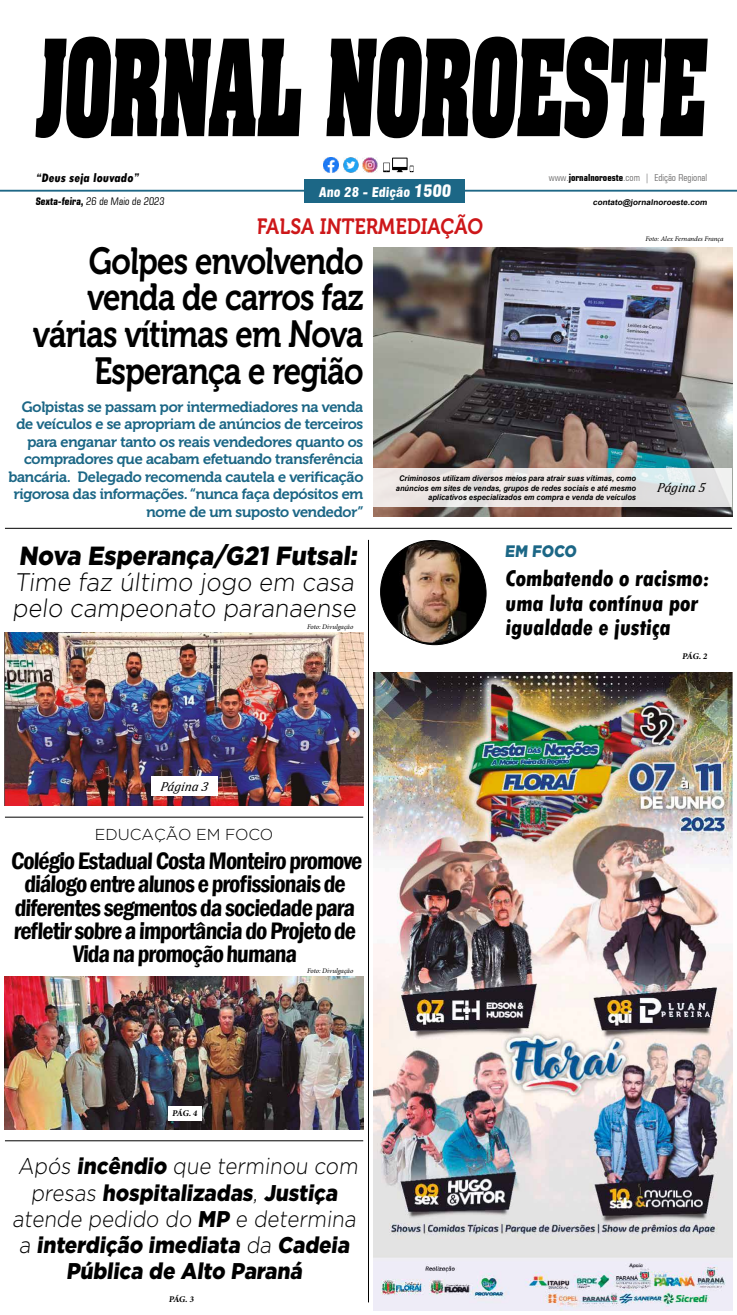
<style>
.page{position:relative;width:737px;height:1315px;background:#fff}
.page>*{position:absolute;margin:0;border:0;box-sizing:border-box;transform-origin:0 0}
.t1{font:113.75px "Aardvark";color:#000;scale:.58 1}
.t2{font:37.62px/36.8px "Museo 700";color:#000;text-align:right;scale:.84 1}
.t3{font:900 26.25px "Gotham";color:#000;scale:.91 1}
.t4{font:300 25.38px/26.2px "Gotham";color:#000;scale:.93 1}
.t5{font:600 condensed 24.5px/23.2px "Franklin Gothic";letter-spacing:-.04em;color:#000;text-align:center}
.t6{font:800 condensed 23.71px/24.9px "Tw Cen";color:#000}
.t7{font:900 22.75px/26.2px "Gotham";color:#000;text-align:center;scale:.9 1}
.t8{font:22.05px "Museo 700";color:#cd1719;scale:.89 1}
.t9{font:900 16.62px "Gotham";color:#1c6786;scale:.89 1}
.t10{font:300 15.84px "Gotham";color:#000}
.t11{font:14.88px/17.5px "Museo 700";color:#1c6786;text-align:right}
.t12{font:900 condensed 13.12px "Swiss 721 BT";color:#fff;scale:1.05 1}
.t13{font:italic 13.12px "Cambria";color:#000}
.t14{font:800 condensed 12.86px "Tw Cen";color:#000;scale:1.05 1}
.t15{font:condensed 10.5px "Square 721 BT";color:#000}
.t16{font:condensed 9.62px "Square 721 BT";color:#706f6f}
.t17{font:700 8.75px "Minion Pro";color:#000}
.t18{font:italic 700 7.88px/9.6px "Arial";color:#000;text-align:right;scale:.95 1}
.t19{font:700 7.88px "Arial";color:#000;scale:1.05 1}
.t20{font:italic 7px "Minion Pro";letter-spacing:-.005em;color:#000}
.s1{font-weight:700;color:#000}
.s2{font-size:16.62px}
.s3{font-weight:700}
.s4{font-weight:300}
</style>
<div class="page">
<hr style="left:0;top:190px;width:737px;height:2px;background:#1e6786">
<div style="left:304px;top:179px;width:161px;height:24px;background:#1c6786"></div>
<img style="left:323px;top:157px;width:15px;height:15px">
<img style="left:363px;top:157px;width:14px;height:15px">
<img style="left:343px;top:157px;width:15px;height:15px">
<svg style="left:383px;top:158px;width:30px;height:14px"></svg>
<img style="left:374px;top:672px;width:358px;height:638px">
<div style="left:383px;top:542px;width:103px;height:102px;background:#000;border-radius:50%"></div>
<img style="left:380px;top:540px;width:86px;height:103px">
<img style="left:374px;top:248px;width:358px;height:268px">
<svg style="left:374px;top:468px;width:358px;height:38px;background:#e8e5e3"></svg>
<hr style="left:5px;top:528px;width:727px;height:1px;background:#000">
<img style="left:5px;top:632px;width:358px;height:173px">
<div style="left:151px;top:776px;width:66px;height:20px;background:#fff"></div>
<hr style="left:368px;top:540px;width:1px;height:762px;background:#000">
<hr style="left:5px;top:817px;width:358px;height:1px;background:#000">
<hr style="left:5px;top:1140px;width:358px;height:1px;background:#000">
<img style="left:5px;top:976px;width:358px;height:153px">
<div style="left:168px;top:1106px;width:33px;height:14px;background:#fff"></div>
<h1 class="t1" style="left:35px;top:5px;width:1168px">JORNAL NOROESTE</h1>
<p class="t14" style="left:35px;top:170px;width:102px">“Deus seja louvado”</p>
<p class="t19" style="left:593px;top:196px;width:112px">contato@jornalnoroeste.com</p>
<p class="t16" style="left:549px;top:172px;width:160px">www.<span class="s1">jornalnoroeste</span>.com | Edição Regional</p>
<p class="t12" style="left:319px;top:185px;width:129px">Ano 28 - Edição <span class="s2">1500</span></p>
<p class="t15" style="left:35px;top:195px;width:132px"><span class="s3">Sexta-feira,</span> 26 de Maio de 2023</p>
<h3 class="t8" style="left:256px;top:214px;width:257px">FALSA INTERMEDIAÇÃO</h3>
<h2 class="t2" style="left:32px;top:243px;width:398px">Golpes envolvendo venda de carros faz várias vítimas em Nova<br>Esperança e região</h2>
<p class="t20" style="left:645px;top:234px;width:80px">Foto: Alex Fernandes França</p>
<p class="t11" style="left:8px;top:398px;width:357px">Golpistas se passam por intermediadores na venda de veículos e se apropriam de anúncios de terceiros para enganar tanto os reais vendedores quanto os compradores que acabam efetuando transferência bancária. Delegado recomenda cautela e verificação rigorosa das informações. “nunca faça depósitos em nome de um suposto vendedor”</p>
<h3 class="t3" style="left:19px;top:540px;width:377px">Nova Esperança/G21 Futsal:</h3>
<h3 class="t4" style="left:12px;top:568px;width:375px">Time faz último jogo em casa pelo campeonato paranaense</h3>
<p class="t20" style="left:307px;top:622px;width:48px">Foto: Divulgação</p>
<p class="t18" style="left:396px;top:474px;width:254px">Criminosos utilizam diversos meios para atrair suas vítimas, como anúncios em sites de vendas, grupos de redes sociais e até mesmo aplicativos especializados em compra e venda de veículos</p>
<p class="t13" style="left:657px;top:478px;width:52px">Pág ina 5</p>
<p class="t9" style="left:505px;top:541px;width:84px">EM FOCO</p>
<h3 class="t6" style="left:505px;top:565px;width:208px">Combatendo o racismo: uma luta contínua por igualdade e justiça</h3>
<p class="t17" style="left:682px;top:649px;width:28px">PÁG.2</p>
<p class="t13" style="left:160px;top:777px;width:52px">Pág ina 3</p>
<p class="t10" style="left:95px;top:826px;width:180px">EDUCAÇÃO EM FOCO</p>
<h3 class="t5" style="left:11px;top:849px;width:355px">Colégio EstadualCosta Monteiro promove diálogo entre alunos e profissionais de diferentes segmentos da sociedade para refletir sobre a importância do Projeto de Vida na promoção humana</h3>
<p class="t20" style="left:307px;top:966px;width:48px">Foto: Divulgação</p>
<p class="t17" style="left:172px;top:1107px;width:28px">PÁG.4</p>
<h3 class="t7" style="left:12px;top:1152px;width:389px"><span class="s4">Após</span> incêndio <span class="s4">que terminou com presas</span> hospitalizadas<span class="s4">,</span> Justiça <span class="s4">atende pedido do</span> MP <span class="s4">e determina a</span> interdição imediata <span class="s4">da</span> Cadeia<br>Pública de Alto Paraná</h3>
<p class="t17" style="left:169px;top:1293px;width:28px">PÁG.3</p>
</div>
